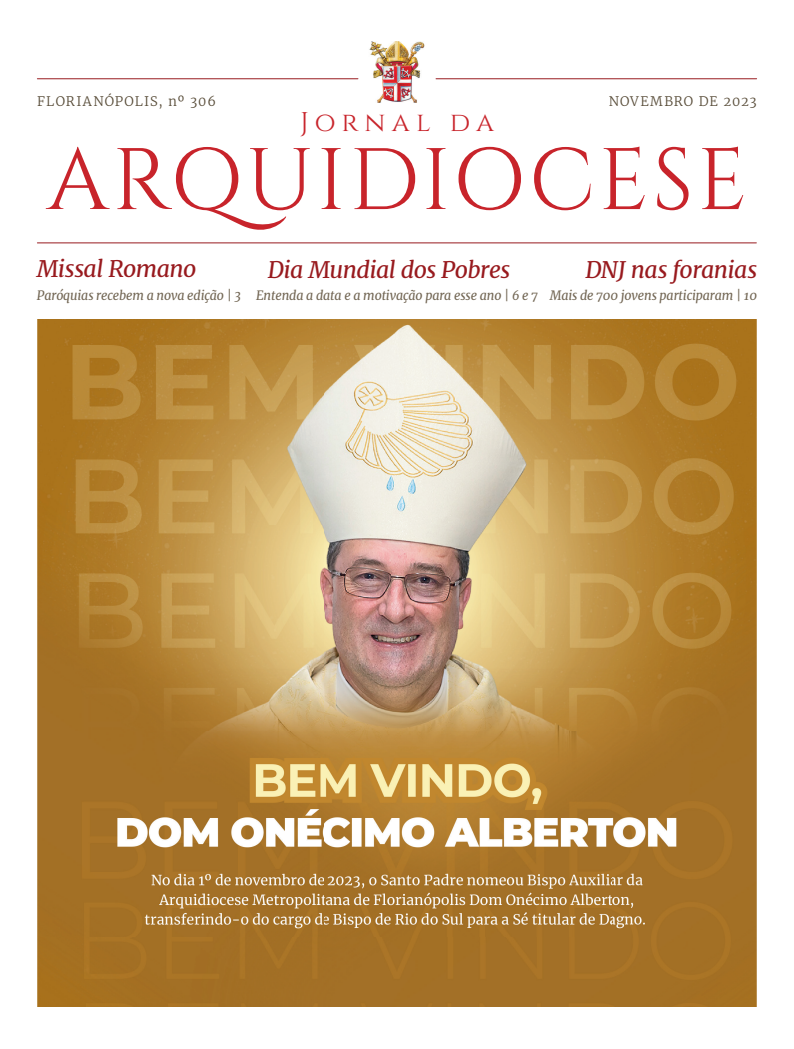
<style>
.page{position:relative;width:794px;height:1049px;background:#fff}
.page>*{position:absolute;margin:0;border:0;box-sizing:border-box;transform-origin:0 0}
.t1{font:87px "Cinzel";letter-spacing:.04em;color:#c8242b}
.t2{font:27px "Cinzel";letter-spacing:.225em;color:#c8242b}
.t3{font:italic 23px "Merriweather";letter-spacing:-.025em;color:#981a1e}
.t4{font:italic 13px "Merriweather";letter-spacing:-.01em;color:#726654;scale:.95 1}
.t5{font:300 13px "Merriweather";letter-spacing:.075em;color:#564a36}
</style>
<div class="page">
<img style="left:369px;top:42px;width:56px;height:61px">
<hr style="left:37px;top:78px;width:321px;height:1px;background:#981a1e">
<hr style="left:436px;top:78px;width:320px;height:1px;background:#981a1e">
<hr style="left:37px;top:242px;width:719px;height:1px;background:#981a1e">
<img style="left:38px;top:319px;width:718px;height:687px">
<p class="t5" style="left:37px;top:92px;width:180px">FLORIANÓPOLIS, nº 306</p>
<p class="t5" style="left:608px;top:92px;width:150px">NOVEMBRO DE 2023</p>
<h2 class="t2" style="left:300px;top:106px;width:195px">Jornal da</h2>
<h1 class="t1" style="left:47px;top:129px;width:702px">ARQUIDIOCESE</h1>
<h3 class="t3" style="left:37px;top:253px;width:161px">Missal Romano</h3>
<p class="t4" style="left:37px;top:286px;width:529px">Paróquias recebem a nova edição | 3 Entenda a data e a motivação para esse ano | 6 e 7</p>
<h3 class="t3" style="left:268px;top:253px;width:244px">Dia Mundial dos Pobres</h3>
<h3 class="t3" style="left:585px;top:253px;width:173px">DNJ nas foranias</h3>
<p class="t4" style="left:550px;top:286px;width:220px">Mais de 700 jovens participaram | 10</p>
</div>
